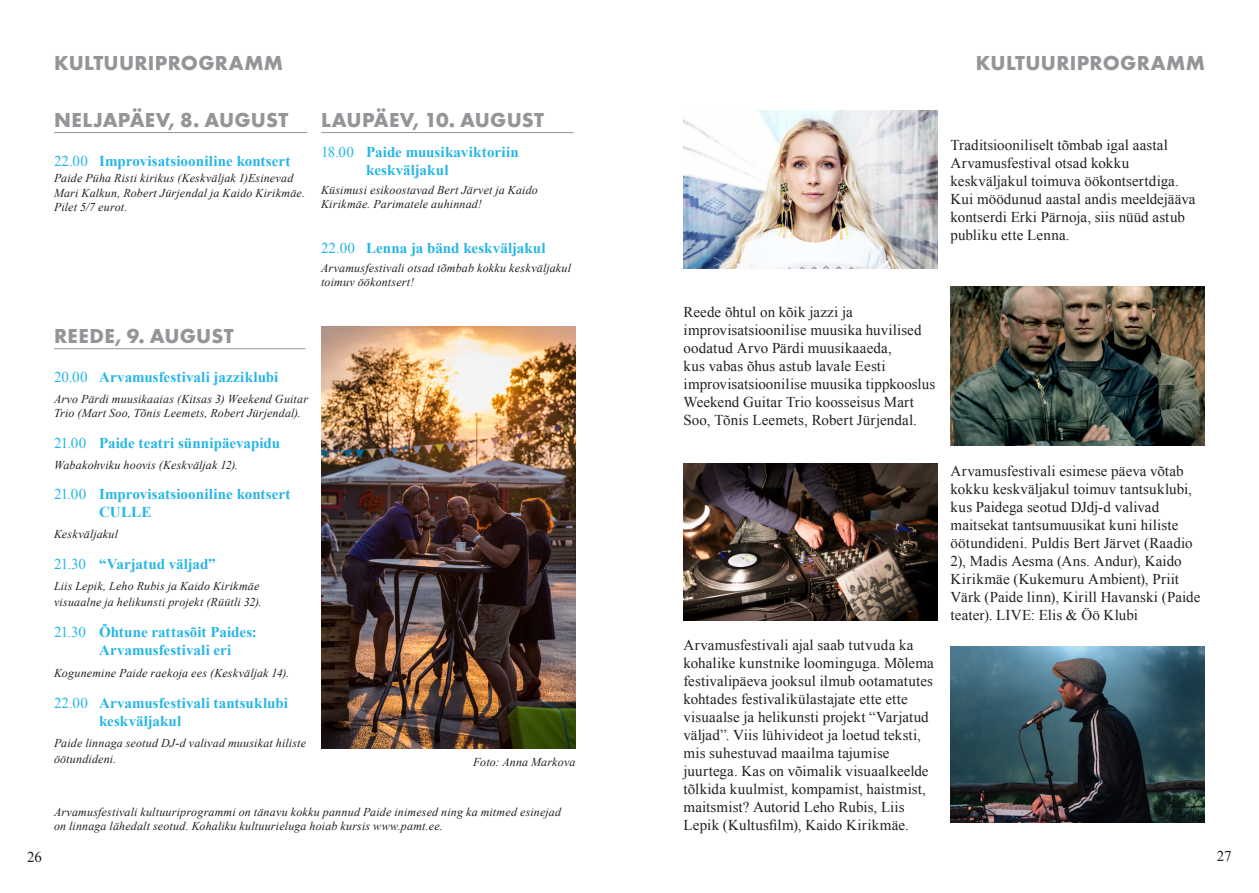
<style>
.page{position:relative;width:1259px;height:893px;background:#fff}
.page>*{position:absolute;margin:0;border:0;box-sizing:border-box;transform-origin:0 0}
.Alapealkiri{font:700 21px "Futura PT";letter-spacing:.01em;color:#939598}
.Pealkiri{font:700 21px "Futura PT";letter-spacing:.015em;color:#939598}
.t1{font:15px/18px "Times New Roman";letter-spacing:.005em;color:#231f20}
.t2{font:700 15px/18px "Times New Roman";letter-spacing:.005em;color:#26b6e6}
.t3{font:italic 12px/14.4px "Times New Roman";letter-spacing:.015em;color:#231f20}
.s1{font-weight:400}
</style>
<div class="page">
<hr style="left:54px;top:132px;width:253px;height:1px;background:#939598">
<hr style="left:54px;top:348px;width:251px;height:1px;background:#939598">
<hr style="left:321px;top:132px;width:252px;height:1px;background:#939598">
<img style="left:321px;top:326px;width:254px;height:423px">
<img style="left:683px;top:111px;width:255px;height:157px">
<img style="left:683px;top:463px;width:255px;height:158px">
<img style="left:950px;top:286px;width:255px;height:159px">
<img style="left:950px;top:647px;width:255px;height:175px">
<p class="Pealkiri" style="left:54px;top:49px;width:230px">KULTUURIPROGRAMM</p>
<p class="Alapealkiri" style="left:54px;top:106px;width:236px">NELJAPÄEV, 8. AUGUST</p>
<p class="t2" style="left:54px;top:151px;width:238px"><span class="s1">22.00</span> Improvisatsiooniline kontsert</p>
<p class="t3" style="left:54px;top:171px;width:253px">Paide Püha Risti kirikus (Keskväljak 1)Esinevad<br>Mari Kalkun, Robert Jürjendal ja Kaido Kirikmäe.<br>Pilet 5/7 eurot.</p>
<p class="Alapealkiri" style="left:321px;top:106px;width:224px">LAUPÄEV, 10. AUGUST</p>
<p class="t2" style="left:366px;top:143px;width:154px;text-indent:-45px"><span class="s1">18.00</span> Paide muusikaviktoriin keskväljakul</p>
<p class="t3" style="left:321px;top:182px;width:218px">Küsimusi esikoostavad Bert Järvet ja Kaido<br>Kirikmäe. Parimatele auhinnad!</p>
<p class="t2" style="left:321px;top:238px;width:226px"><span class="s1">22.00</span> Lenna ja bänd keskväljakul</p>
<p class="t3" style="left:321px;top:260px;width:251px">Arvamusfestivali otsad tõmbab kokku keskväljakul toimuv öökontsert!</p>
<p class="Alapealkiri" style="left:54px;top:322px;width:181px">REEDE, 9. AUGUST</p>
<p class="t2" style="left:54px;top:368px;width:226px"><span class="s1">20.00</span> Arvamusfestivali jazziklubi</p>
<p class="t3" style="left:54px;top:391px;width:255px">Arvo Pärdi muusikaaias (Kitsas 3) Weekend Guitar<br>Trio (Mart Soo, Tõnis Leemets, Robert Jürjendal).</p>
<p class="t2" style="left:54px;top:433px;width:228px"><span class="s1">21.00</span> Paide teatri sünnipäevapidu</p>
<p class="t3" style="left:54px;top:457px;width:186px">Wabakohviku hoovis (Keskväljak 12).</p>
<p class="t2" style="left:99px;top:485px;width:193px;text-indent:-45px"><span class="s1">21.00</span> Improvisatsiooniline kontsert<br>CULLE</p>
<p class="t3" style="left:54px;top:527px;width:66px">Keskväljakul</p>
<p class="t2" style="left:54px;top:554px;width:163px"><span class="s1">21.30</span> “Varjatud väljad”</p>
<p class="t3" style="left:54px;top:577px;width:209px;line-height:16.5px">Liis Lepik, Leho Rubis ja Kaido Kirikmäe visuaalne ja helikunsti projekt (Rüütli 32).</p>
<p class="t2" style="left:99px;top:622px;width:159px;text-indent:-45px"><span class="s1">21.30</span> Õhtune rattasõit Paides:<br>Arvamusfestivali eri</p>
<p class="t3" style="left:54px;top:666px;width:237px">Kogunemine Paide raekoja ees (Keskväljak 14).</p>
<p class="t2" style="left:99px;top:693px;width:190px;text-indent:-45px"><span class="s1">22.00</span> Arvamusfestivali tantsuklubi keskväljakul</p>
<p class="t3" style="left:54px;top:734px;width:253px;line-height:16.5px">Paide linnaga seotud DJ-d valivad muusikat hiliste öötundideni.</p>
<p class="t3" style="left:473px;top:754px;width:104px">Foto: Anna Markova</p>
<p class="t3" style="left:54px;top:804px;width:508px">Arvamusfestivali kultuuriprogrammi on tänavu kokku pannud Paide inimesed ning ka mitmed esinejad on linnaga lähedalt seotud. Kohaliku kultuurieluga hoiab kursis www.pamt.ee.</p>
<p class="Pealkiri" style="left:976px;top:49px;width:230px">KULTUURIPROGRAMM</p>
<p class="t1" style="left:950px;top:135px;width:246px">Traditsiooniliselt tõmbab igal aastal Arvamusfestival otsad kokku keskväljakul toimuva öökontsertdiga.<br>Kui möödunud aastal andis meeldejääva kontserdi Erki Pärnoja, siis nüüd astub publiku ette Lenna.</p>
<p class="t1" style="left:683px;top:303px;width:253px">Reede õhtul on kõik jazzi ja improvisatsioonilise muusika huvilised oodatud Arvo Pärdi muusikaaeda,<br>kus vabas õhus astub lavale Eesti improvisatsioonilise muusika tippkooslus Weekend Guitar Trio koosseisus Mart Soo, Tõnis Leemets, Robert Jürjendal.</p>
<p class="t1" style="left:683px;top:636px;width:252px">Arvamusfestivali ajal saab tutvuda ka kohalike kunstnike loominguga. Mõlema festivalipäeva jooksul ilmub ootamatutes kohtades festivalikülastajate ette ette visuaalse ja helikunsti projekt “Varjatud väljad”. Viis lühivideot ja loetud teksti, mis suhestuvad maailma tajumise juurtega. Kas on võimalik visuaalkeelde tõlkida kuulmist, kompamist, haistmist, maitsmist? Autorid Leho Rubis, Liis Lepik (Kultusfilm), Kaido Kirikmäe.</p>
<p class="t1" style="left:950px;top:462px;width:251px">Arvamusfestivali esimese päeva võtab kokku keskväljakul toimuv tantsuklubi, kus Paidega seotud DJdj-d valivad maitsekat tantsumuusikat kuni hiliste öötundideni. Puldis Bert Järvet (Raadio 2), Madis Aesma (Ans. Andur), Kaido Kirikmäe (Kukemuru Ambient), Priit Värk (Paide linn), Kirill Havanski (Paide teater). LIVE: Elis &amp; Öö Klubi</p>
<p class="t1" style="left:27px;top:847px;width:16px">26</p>
<p class="t1" style="left:1217px;top:847px;width:16px">27</p>
</div>
